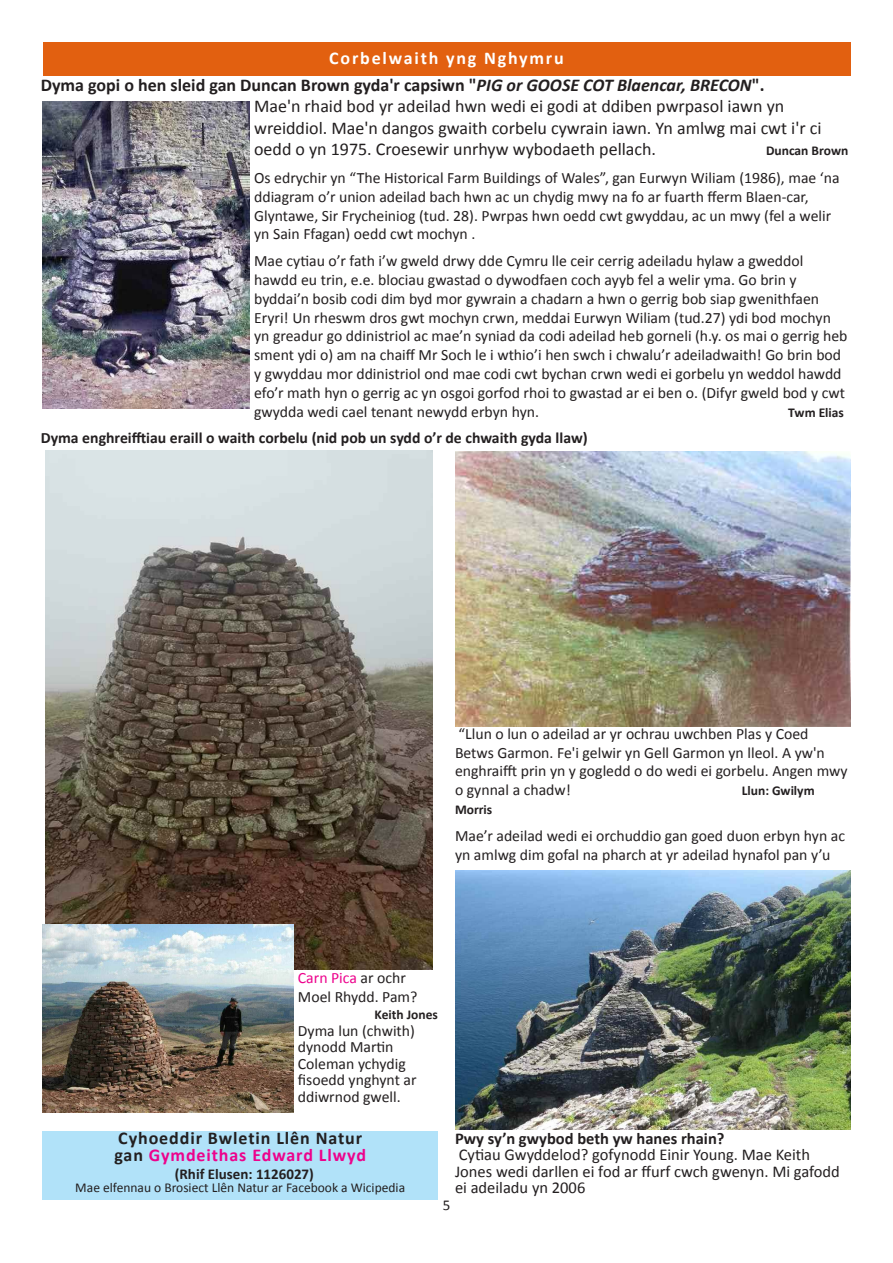
<style>
.page{position:relative;width:893px;height:1263px;background:#fff}
.page>*{position:absolute;margin:0;border:0;box-sizing:border-box;transform-origin:0 0}
.t1{font:18px/21.6px "Calibri";color:#231f20}
.t2{font:700 18px/16.5px "Calibri";letter-spacing:.05em;color:#231f20}
.t3{font:700 18px "Calibri";letter-spacing:.1em;color:#fff}
.t4{font:16.5px/16.5px "Calibri";color:#231f20}
.t5{font:700 16.5px "Calibri";color:#231f20}
.t6{font:15.75px/18.9px "Calibri";color:#231f20}
.t7{font:700 15.75px "Calibri";color:#231f20}
.t8{font:700 15px "Calibri";color:#231f20}
.t9{font:15px "Calibri";color:#231f20}
.t10{font:13.5px "Calibri";color:#231f20}
.t11{font:700 13.5px "Calibri";color:#231f20}
.s1{font-weight:700}
.s2{font-weight:700;font-style:italic}
.s3{color:#ed028c}
</style>
<div class="page">
<img style="left:46px;top:450px;width:386px;height:519px">
<img style="left:43px;top:101px;width:207px;height:308px">
<img style="left:455px;top:871px;width:395px;height:258px">
<img style="left:455px;top:451px;width:395px;height:276px">
<div style="left:43px;top:43px;width:807px;height:33px;background:#e26010"></div>
<img style="left:43px;top:924px;width:250px;height:189px">
<div style="left:43px;top:1131px;width:395px;height:68px;background:#b1e2f9"></div>
<p class="t3" style="left:329px;top:50px;width:236px">Corbelwaith yng Nghymru</p>
<p class="t1" style="left:254px;top:75px;width:569px;text-indent:-213px"><span class="s1">Dyma gopi o hen sleid gan Duncan Brown gyda'r capsiwn "</span><span class="s2">PIG or GOOSE COT Blaencar, BRECON</span><span class="s1">".<br></span>Mae'n rhaid bod yr adeilad hwn wedi ei godi at ddiben pwrpasol iawn yn wreiddiol. Mae'n dangos gwaith corbelu cywrain iawn. Yn amlwg mai cwt i'r ci oedd o yn 1975. Croesewir unrhyw wybodaeth pellach.</p>
<p class="t11" style="left:766px;top:145px;width:84px">Duncan Brown</p>
<p class="t6" style="left:254px;top:169px;width:587px">Os edrychir yn “The Historical Farm Buildings of Wales”, gan Eurwyn Wiliam (1986), mae ‘na ddiagram o’r union adeilad bach hwn ac un chydig mwy na fo ar fuarth fferm Blaen-car, Glyntawe, Sir Frycheiniog (tud. 28). Pwrpas hwn oedd cwt gwyddau, ac un mwy (fel a welir yn Sain Ffagan) oedd cwt mochyn .</p>
<p class="t6" style="left:254px;top:252px;width:595px">Mae cytiau o’r fath i’w gweld drwy dde Cymru lle ceir cerrig adeiladu hylaw a gweddol hawdd eu trin, e.e. blociau gwastad o dywodfaen coch ayyb fel a welir yma. Go brin y byddai’n bosib codi dim byd mor gywrain a chadarn a hwn o gerrig bob siap gwenithfaen Eryri! Un rheswm dros gwt mochyn crwn, meddai Eurwyn Wiliam (tud.27) ydi bod mochyn yn greadur go ddinistriol ac mae’n syniad da codi adeilad heb gorneli (h.y. os mai o gerrig heb sment ydi o) am na chaiff Mr Soch le i wthio’i hen swch i chwalu’r adeiladwaith! Go brin bod y gwyddau mor ddinistriol ond mae codi cwt bychan crwn wedi ei gorbelu yn weddol hawdd efo’r math hyn o gerrig ac yn osgoi gorfod rhoi to gwastad ar ei ben o. (Difyr gweld bod y cwt gwydda wedi cael tenant newydd erbyn hyn.</p>
<p class="t11" style="left:788px;top:407px;width:57px">Twm Elias</p>
<p class="t7" style="left:41px;top:432px;width:548px">Dyma enghreifftiau eraill o waith corbelu (nid pob un sydd o’r de chwaith gyda llaw)</p>
<p class="t6" style="left:455px;top:725px;width:394px">“Llun o lun o adeilad ar yr ochrau uwchben Plas y Coed Betws Garmon. Fe'i gelwir yn Gell Garmon yn lleol. A yw'n enghraifft prin yn y gogledd o do wedi ei gorbelu. Angen mwy o gynnal a chadw!</p>
<p class="t11" style="left:742px;top:785px;width:74px">Llun: Gwilym</p>
<p class="t11" style="left:455px;top:804px;width:39px">Morris</p>
<p class="t6" style="left:455px;top:827px;width:392px">Mae’r adeilad wedi ei orchuddio gan goed duon erbyn hyn ac yn amlwg dim gofal na pharch at yr adeilad hynafol pan y’u</p>
<p class="t6" style="left:298px;top:969px;width:121px"><span class="s3">Carn Pica</span> ar ochr<br>Moel Rhydd. Pam?</p>
<p class="t11" style="left:375px;top:1009px;width:65px">Keith Jones</p>
<p class="t6" style="left:298px;top:1023px;width:120px;line-height:16.5px">Dyma lun (chwith) dynodd Martin<br>Coleman ychydig fisoedd ynghynt ar ddiwrnod gwell.</p>
<p class="t2" style="left:114px;top:1132px;width:253px">Cyhoeddir Bwletin Llên Natur gan <span class="s3">Gymdeithas Edward Llwyd</span></p>
<p class="t8" style="left:175px;top:1168px;width:141px">(Rhif Elusen: 1126027)</p>
<p class="t10" style="left:75px;top:1182px;width:331px">Mae elfennau o Brosiect Llên Natur ar Facebook a Wicipedia</p>
<p class="t5" style="left:455px;top:1131px;width:271px">Pwy sy’n gwybod beth yw hanes rhain?</p>
<p class="t4" style="left:455px;top:1148px;width:386px">Cytiau Gwyddelod? gofynodd Einir Young. Mae Keith<br>Jones wedi darllen ei fod ar ffurf cwch gwenyn. Mi gafodd ei adeiladu yn 2006</p>
<p class="t9" style="left:443px;top:1199px;width:9px">5</p>
</div>
